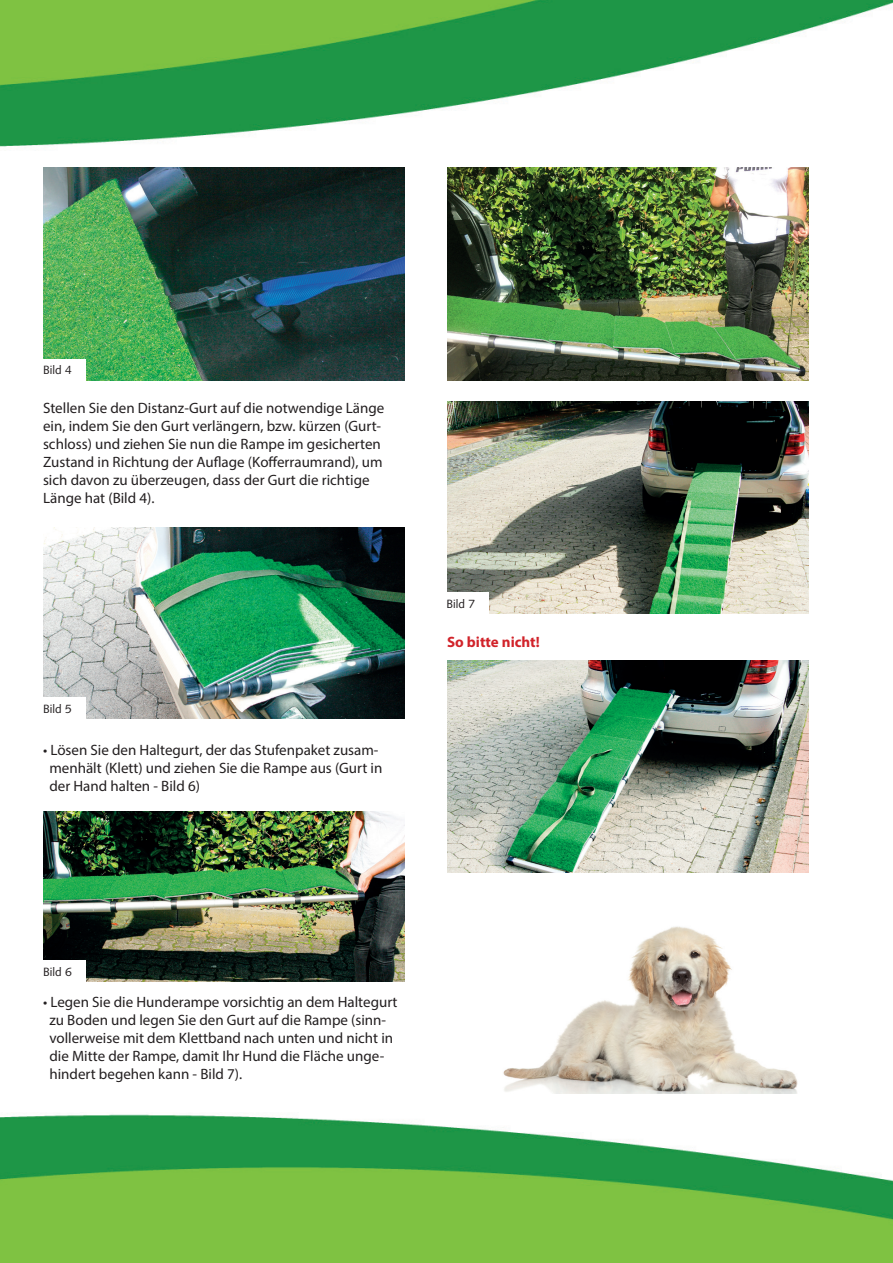
<style>
.page{position:relative;width:893px;height:1263px;background:#fff}
.page>*{position:absolute;margin:0;border:0;box-sizing:border-box;transform-origin:0 0}
.t1{font:15px/18px "Myriad Pro";color:#231f20}
.t2{font:700 15px "Myriad Pro";color:#d1232a}
.t3{font:12px "Syntax";color:#231f20}
</style>
<div class="page">
<img style="left:503px;top:926px;width:295px;height:168px">
<img style="left:0;top:0;width:893px;height:168px">
<img style="left:0;top:1114px;width:893px;height:149px">
<img style="left:447px;top:168px;width:361px;height:213px">
<img style="left:447px;top:660px;width:361px;height:213px">
<img style="left:43px;top:527px;width:361px;height:192px">
<div style="left:43px;top:697px;width:43px;height:22px;background:#fff"></div>
<img style="left:43px;top:168px;width:361px;height:213px">
<div style="left:43px;top:359px;width:43px;height:22px;background:#fff"></div>
<img style="left:43px;top:812px;width:361px;height:170px">
<div style="left:43px;top:961px;width:43px;height:21px;background:#fff"></div>
<img style="left:447px;top:401px;width:361px;height:213px">
<div style="left:446px;top:593px;width:43px;height:21px;background:#fff"></div>
<p class="t3" style="left:43px;top:363px;width:30px">Bild 4</p>
<p class="t1" style="left:43px;top:399px;width:343px">Stellen Sie den Distanz-Gurt auf die notwendige Länge ein, indem Sie den Gurt verlängern, bzw. kürzen (Gurt&shy;schloss) und ziehen Sie nun die Rampe im gesicherten Zustand in Richtung der Auflage (Kofferraumrand), um sich davon zu überzeugen, dass der Gurt die richtige Länge hat (Bild 4).</p>
<p class="t3" style="left:43px;top:701px;width:30px">Bild 5</p>
<p class="t1" style="left:49px;top:741px;width:334px;text-indent:-6px">• Lösen Sie den Haltegurt, der das Stufenpaket zusam&shy;menhält (Klett) und ziehen Sie die Rampe aus (Gurt in der Hand halten - Bild 6)</p>
<p class="t3" style="left:446px;top:596px;width:30px">Bild 7</p>
<p class="t2" style="left:447px;top:632px;width:94px">So bitte nicht!</p>
<p class="t3" style="left:43px;top:964px;width:30px">Bild 6</p>
<p class="t1" style="left:49px;top:993px;width:350px;text-indent:-6px">• Legen Sie die Hunderampe vorsichtig an dem Haltegurt zu Boden und legen Sie den Gurt auf die Rampe (sinn&shy;vollerweise mit dem Klettband nach unten und nicht in die Mitte der Rampe, damit Ihr Hund die Fläche unge&shy;hindert begehen kann - Bild 7).</p>
</div>
